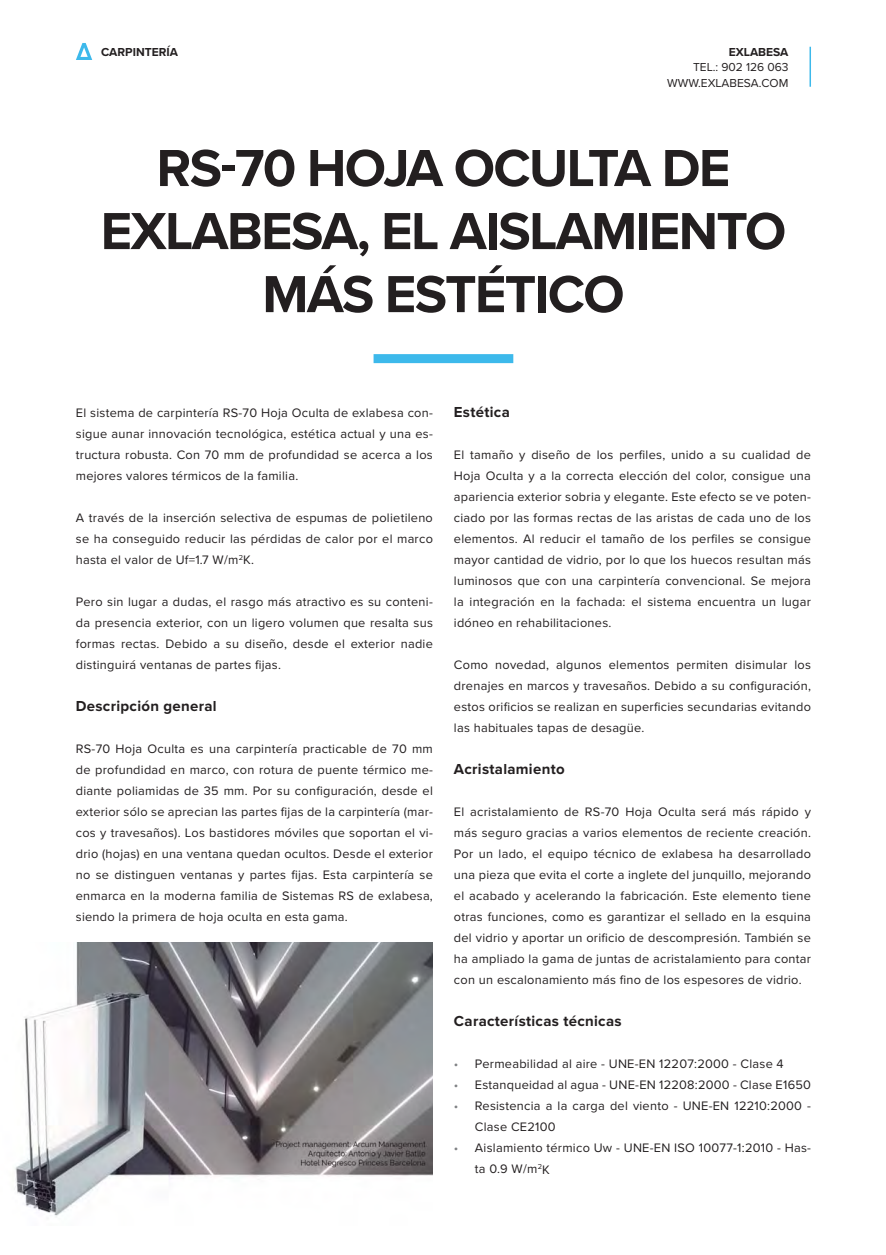
<style>
.page{position:relative;width:886px;height:1255px;background:#fff}
.page>*{position:absolute;margin:0;border:0;box-sizing:border-box;transform-origin:0 0}
.t1{font:700 54px/63px "Proxima Nova";letter-spacing:-.03em;color:#231f20;text-align:center}
.t2{font:700 15px "Proxima Nova";letter-spacing:.02em;color:#231f20}
.t3{font:12.75px/21px "Proxima Nova";letter-spacing:.02em;color:#231f20;text-align:justify}
.t4{font:12px/15.3px "Proxima Nova";color:#231f20;text-align:right}
.t5{font:700 12px "Proxima Nova";color:#231f20}
.s1{color:#808285}
</style>
<div class="page">
<svg style="left:76px;top:43px;width:16px;height:17px"></svg>
<hr style="left:809px;top:47px;width:2px;height:40px;background:#3db9eb">
<div style="left:373px;top:354px;width:140px;height:9px;background:#3db9eb"></div>
<img style="left:15px;top:942px;width:418px;height:275px">
<p class="t5" style="left:101px;top:48px;width:78px">CARPINTERÍA</p>
<p class="t5" style="left:729px;top:48px;width:61px">EXLABESA</p>
<p class="t4" style="left:667px;top:61px;width:123px">TEL.: 902 126 063<br>WWW.EXLABESA.COM</p>
<h1 class="t1" style="left:101px;top:140px;width:687px">RS-70 HOJA OCULTA DE<br>EXLABESA, EL AISLAMIENTO<br>MÁS ESTÉTICO</h1>
<p class="t3" style="left:76px;top:403px;width:358px">El sistema de carpintería RS-70 Hoja Oculta de exlabesa con&shy;sigue aunar innovación tecnológica, estética actual y una es&shy;tructura robusta. Con 70 mm de profundidad se acerca a los mejores valores térmicos de la familia.</p>
<p class="t3" style="left:76px;top:508px;width:359px">A través de la inserción selectiva de espumas de polietileno se ha conseguido reducir las pérdidas de calor por el marco hasta el valor de Uf=1.7 W/m<sup>2</sup>K.</p>
<p class="t3" style="left:76px;top:592px;width:359px">Pero sin lugar a dudas, el rasgo más atractivo es su conteni&shy;da presencia exterior, con un ligero volumen que resalta sus formas rectas. Debido a su diseño, desde el exterior nadie distinguirá ventanas de partes fijas.</p>
<p class="t2" style="left:76px;top:700px;width:142px">Descripción general</p>
<p class="t3" style="left:76px;top:739px;width:359px">RS-70 Hoja Oculta es una carpintería practicable de 70 mm de profundidad en marco, con rotura de puente térmico me&shy;diante poliamidas de 35 mm. Por su configuración, desde el exterior sólo se aprecian las partes fijas de la carpintería (mar&shy;cos y travesaños). Los bastidores móviles que soportan el vi&shy;drio (hojas) en una ventana quedan ocultos. Desde el exterior no se distinguen ventanas y partes fijas. Esta carpintería se enmarca en la moderna familia de Sistemas RS de exlabesa, siendo la primera de hoja oculta en esta gama.</p>
<p class="t2" style="left:454px;top:406px;width:57px">Estética</p>
<p class="t3" style="left:454px;top:445px;width:359px">El tamaño y diseño de los perfiles, unido a su cualidad de Hoja Oculta y a la correcta elección del color, consigue una apariencia exterior sobria y elegante. Este efecto se ve poten&shy;ciado por las formas rectas de las aristas de cada uno de los elementos. Al reducir el tamaño de los perfiles se consigue mayor cantidad de vidrio, por lo que los huecos resultan más luminosos que con una carpintería convencional. Se mejora la integración en la fachada: el sistema encuentra un lugar idóneo en rehabilitaciones.</p>
<p class="t3" style="left:454px;top:655px;width:359px">Como novedad, algunos elementos permiten disimular los drenajes en marcos y travesaños. Debido a su configuración, estos orificios se realizan en superficies secundarias evitando las habituales tapas de desagüe.</p>
<p class="t2" style="left:454px;top:763px;width:112px">Acristalamiento</p>
<p class="t3" style="left:454px;top:802px;width:359px">El acristalamiento de RS-70 Hoja Oculta será más rápido y más seguro gracias a varios elementos de reciente creación.<br>Por un lado, el equipo técnico de exlabesa ha desarrollado una pieza que evita el corte a inglete del junquillo, mejorando el acabado y acelerando la fabricación. Este elemento tiene otras funciones, como es garantizar el sellado en la esquina del vidrio y aportar un orificio de descompresión. También se ha ampliado la gama de juntas de acristalamiento para contar con un escalonamiento más fino de los espesores de vidrio.</p>
<p class="t2" style="left:454px;top:1015px;width:169px">Características técnicas</p>
<p class="t3" style="left:454px;top:1054px;width:331px"><span class="s1">•</span> Permeabilidad al aire - UNE-EN 12207:2000 - Clase 4</p>
<p class="t3" style="left:454px;top:1075px;width:359px"><span class="s1">•</span> Estanqueidad al agua - UNE-EN 12208:2000 - Clase E1650</p>
<p class="t3" style="left:475px;top:1096px;width:337px;text-indent:-21px"><span class="s1">•</span> Resistencia a la carga del viento - UNE-EN 12210:2000 -<br>Clase CE2100</p>
<p class="t3" style="left:475px;top:1138px;width:338px;text-indent:-21px"><span class="s1">•</span> Aislamiento térmico Uw - UNE-EN ISO 10077-1:2010 - Has&shy;ta 0.9 W/m<sup>2</sup>K</p>
</div>
